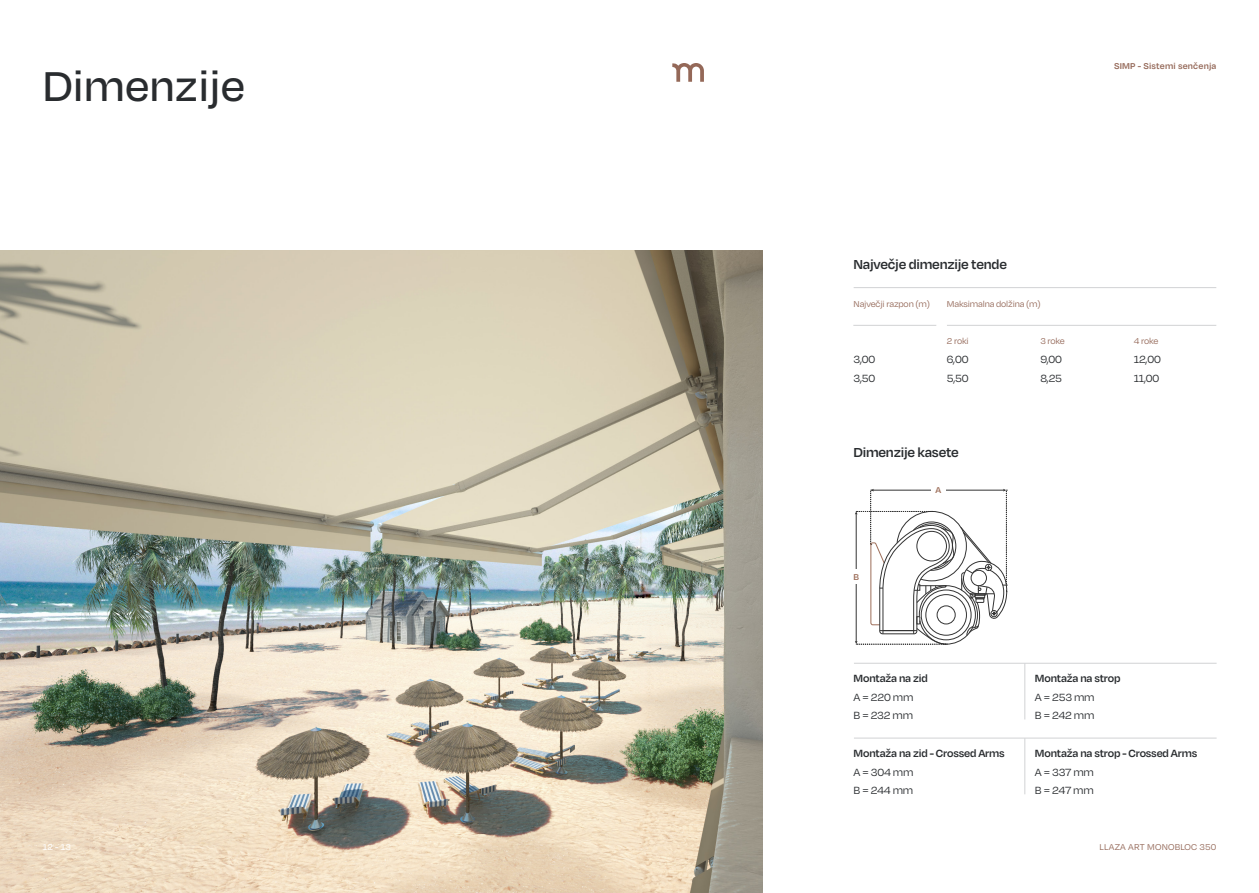
<style>
.page{position:relative;width:1259px;height:893px;background:#fff}
.page>*{position:absolute;margin:0;border:0;box-sizing:border-box;transform-origin:0 0}
._30_6_34_Header_Style_A{font:500 48px "Degular";color:#292c2f}
._22_95_25_5_Header_Style_B{font:600 15px "Degular";letter-spacing:-.015em;color:#292c2f}
._22_95_25_5_Header_Style_B-2{font:12px "Degular";letter-spacing:-.015em;color:#292c2f}
._22_95_25_5_Header_Style_B-3{font:600 12px "Degular";letter-spacing:-.015em;color:#292c2f}
._22_95_25_5_Header_Style_B-4{font:9.75px "Degular";letter-spacing:-.015em;color:#946858}
._7_65_8_5_Header_Style_D{font:600 9.75px "Degular";letter-spacing:.02em;color:#946858}
._7_65_8_5_Header_Style_D-2{font:9.75px "Degular";letter-spacing:.02em;color:#946858}
._7_65_8_5_Header_Style_D-3{font:500 9.75px "Degular";color:#fff}
.t1{font:600 9.75px "Degular";color:#9d6e59}
</style>
<div class="page">
<hr style="left:853px;top:287px;width:363px;height:1px;background:#d1d2d4">
<hr style="left:853px;top:325px;width:83px;height:1px;background:#d1d2d4">
<hr style="left:854px;top:738px;width:362px;height:1px;background:#d1d2d4">
<hr style="left:854px;top:663px;width:362px;height:1px;background:#d1d2d4">
<hr style="left:1024px;top:738px;width:1px;height:56px;background:#d1d2d4">
<hr style="left:1024px;top:663px;width:1px;height:56px;background:#d1d2d4">
<hr style="left:947px;top:325px;width:269px;height:1px;background:#d1d2d4">
<svg style="left:672px;top:63px;width:32px;height:19px"></svg>
<img style="left:0;top:250px;width:763px;height:643px">
<svg style="left:855px;top:489px;width:152px;height:156px"></svg>
<p class="_30_6_34_Header_Style_A" style="left:43px;top:56px;width:204px">Dimenzije</p>
<p class="_22_95_25_5_Header_Style_B" style="left:853px;top:255px;width:155px">Največje dimenzije tende</p>
<p class="_7_65_8_5_Header_Style_D" style="left:1114px;top:60px;width:104px">SIMP - Sistemi senčenja</p>
<p class="_22_95_25_5_Header_Style_B-4" style="left:853px;top:298px;width:78px">Največji razpon (m)</p>
<p class="_22_95_25_5_Header_Style_B-2" style="left:853px;top:352px;width:23px">3,00</p>
<p class="_22_95_25_5_Header_Style_B-2" style="left:853px;top:371px;width:23px">3,50</p>
<p class="_22_95_25_5_Header_Style_B-4" style="left:947px;top:298px;width:95px">Maksimalna dolžina (m)</p>
<p class="_22_95_25_5_Header_Style_B-4" style="left:947px;top:335px;width:23px">2 roki</p>
<p class="_22_95_25_5_Header_Style_B-4" style="left:1040px;top:335px;width:26px">3 roke</p>
<p class="_22_95_25_5_Header_Style_B-4" style="left:1133px;top:335px;width:26px">4 roke</p>
<p class="_22_95_25_5_Header_Style_B-2" style="left:947px;top:352px;width:23px">6,00</p>
<p class="_22_95_25_5_Header_Style_B-2" style="left:947px;top:371px;width:23px">5,50</p>
<p class="_22_95_25_5_Header_Style_B-2" style="left:1040px;top:352px;width:23px">9,00</p>
<p class="_22_95_25_5_Header_Style_B-2" style="left:1040px;top:371px;width:23px">8,25</p>
<p class="_22_95_25_5_Header_Style_B-2" style="left:1133px;top:352px;width:29px">12,00</p>
<p class="_22_95_25_5_Header_Style_B-2" style="left:1133px;top:371px;width:27px">11,00</p>
<p class="_22_95_25_5_Header_Style_B" style="left:853px;top:443px;width:107px">Dimenzije kasete</p>
<p class="t1" style="left:853px;top:570px;width:7px">B</p>
<p class="t1" style="left:935px;top:484px;width:7px">A</p>
<p class="_22_95_25_5_Header_Style_B-3" style="left:853px;top:671px;width:76px">Montaža na zid</p>
<p class="_22_95_25_5_Header_Style_B-2" style="left:853px;top:690px;width:61px">A = 220 mm</p>
<p class="_22_95_25_5_Header_Style_B-2" style="left:853px;top:708px;width:61px">B = 232 mm</p>
<p class="_22_95_25_5_Header_Style_B-3" style="left:853px;top:746px;width:153px">Montaža na zid - Crossed Arms</p>
<p class="_22_95_25_5_Header_Style_B-2" style="left:853px;top:765px;width:61px">A = 304 mm</p>
<p class="_22_95_25_5_Header_Style_B-2" style="left:853px;top:783px;width:61px">B = 244 mm</p>
<p class="_22_95_25_5_Header_Style_B-3" style="left:1035px;top:671px;width:87px">Montaža na strop</p>
<p class="_22_95_25_5_Header_Style_B-2" style="left:1035px;top:690px;width:61px">A = 253 mm</p>
<p class="_22_95_25_5_Header_Style_B-2" style="left:1035px;top:708px;width:61px">B = 242 mm</p>
<p class="_22_95_25_5_Header_Style_B-3" style="left:1035px;top:746px;width:164px">Montaža na strop - Crossed Arms</p>
<p class="_22_95_25_5_Header_Style_B-2" style="left:1035px;top:765px;width:61px">A = 337 mm</p>
<p class="_22_95_25_5_Header_Style_B-2" style="left:1035px;top:783px;width:60px">B = 247 mm</p>
<p class="_7_65_8_5_Header_Style_D-3" style="left:43px;top:841px;width:30px">12 - 13</p>
<p class="_7_65_8_5_Header_Style_D-2" style="left:1099px;top:841px;width:118px">LLAZA ART MONOBLOC 350</p>
</div>
